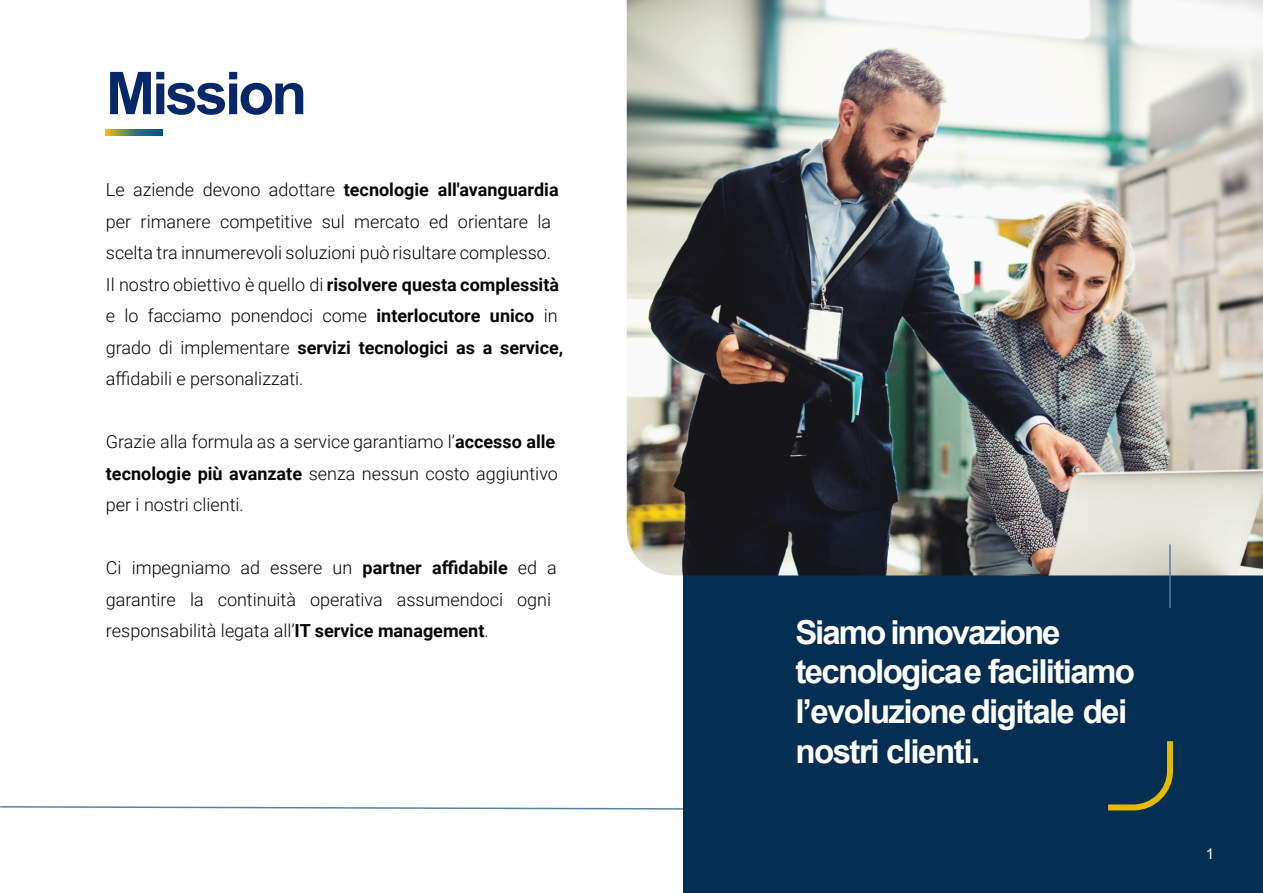
<style>
.page{position:relative;width:1263px;height:893px;background:#fff}
.page>*{position:absolute;margin:0;border:0;box-sizing:border-box;transform-origin:0 0}
.t1{font:700 58.95px "Arial";letter-spacing:-.05em;color:#072868}
.t2{font:700 33px/39.6px "Arial";letter-spacing:-.05em;color:#fff}
.t3{font:300 18px/31.5px "Roboto";color:#070505}
.t4{font:15px "Arial";color:#fff}
.s1{font-weight:700}
</style>
<div class="page">
<svg style="left:0;top:806px;width:683px;height:4px"></svg>
<div style="left:683px;top:0;width:580px;height:893px;background:#042f52"></div>
<img style="left:627px;top:0;width:636px;height:575px">
<svg style="left:106px;top:129px;width:56px;height:7px"></svg>
<svg style="left:1108px;top:741px;width:65px;height:70px"></svg>
<hr style="left:1169px;top:544px;width:2px;height:64px;background:#5483a7">
<h1 class="t1" style="left:106px;top:71px;width:203px">Mission</h1>
<p class="t3" style="left:106px;top:176px;width:459px">Le aziende devono adottare <span class="s1">tecnologie all'avanguardia </span>per rimanere competitive sul mercato ed orientare la scelta tra innumerevoli soluzioni può risultare complesso.<br>Il nostro obiettivo è quello di <span class="s1">risolvere questa complessità </span>e lo facciamo ponendoci come <span class="s1">interlocutore unico</span> in grado di implementare <span class="s1">servizi tecnologici as a service, </span>affidabili e personalizzati.</p>
<p class="t3" style="left:106px;top:428px;width:454px">Grazie alla formula as a service garantiamo l’<span class="s1">accesso alle tecnologie più avanzate</span> senza nessun costo aggiuntivo per i nostri clienti.</p>
<p class="t3" style="left:106px;top:554px;width:452px">Ci impegniamo ad essere un <span class="s1">partner affidabile</span> ed a garantire la continuità operativa assumendoci ogni responsabilità legata all’<span class="s1">IT service management</span>.</p>
<h2 class="t2" style="left:795px;top:615px;width:341px">Siamo innovazione tecnologicae facilitiamo l’evoluzione digitale dei nostri clienti.</h2>
<p class="t4" style="left:1206px;top:848px;width:10px">1</p>
</div>
